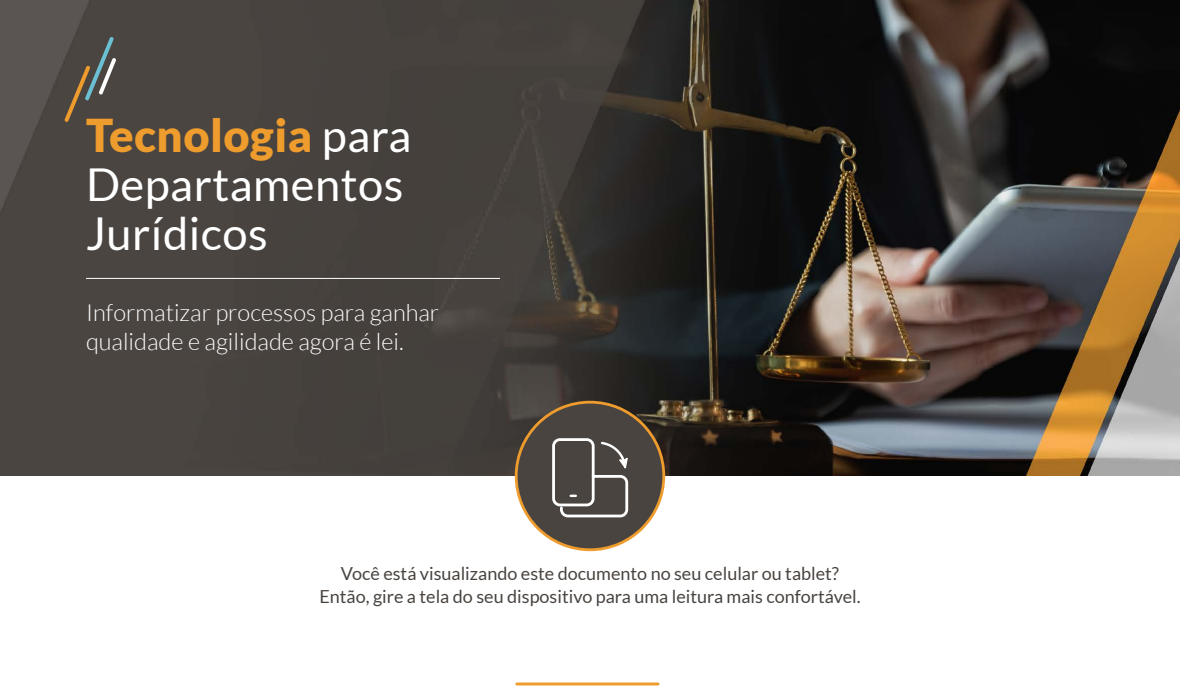
<style>
.page{position:relative;width:1180px;height:700px;background:#fff}
.page>*{position:absolute;margin:0;border:0;box-sizing:border-box;transform-origin:0 0}
.t1{font:45.3px/49px "Lato";letter-spacing:.01em;color:#fff}
.t2{font:300 23.6px/29.9px "Lato";color:#fff}
.t3{font:18px/23px "Lato";color:#494440;text-align:center}
.s1{font-weight:900;color:#ee9c2d}
</style>
<div class="page">
<img style="left:0;top:0;width:1180px;height:476px">
<hr style="left:86px;top:278px;width:414px;height:1px;background:#fff">
<svg style="left:63px;top:36px;width:55px;height:87px;background:#59564e"></svg>
<svg style="left:513px;top:399px;width:154px;height:153px;background:#6e665c"></svg>
<svg style="left:517px;top:682px;width:141px;height:4px"></svg>
<h1 class="t1" style="left:86px;top:111px;width:327px"><span class="s1">Tecnologia</span> para<br>Departamentos<br>Jurídicos</h1>
<h2 class="t2" style="left:86px;top:297px;width:355px">Informatizar processos para ganhar qualidade e agilidade agora é lei.</h2>
<p class="t3" style="left:319px;top:562px;width:543px">Você está visualizando este documento no seu celular ou tablet?<br>Então, gire a tela do seu dispositivo para uma leitura mais confortável.</p>
</div>
